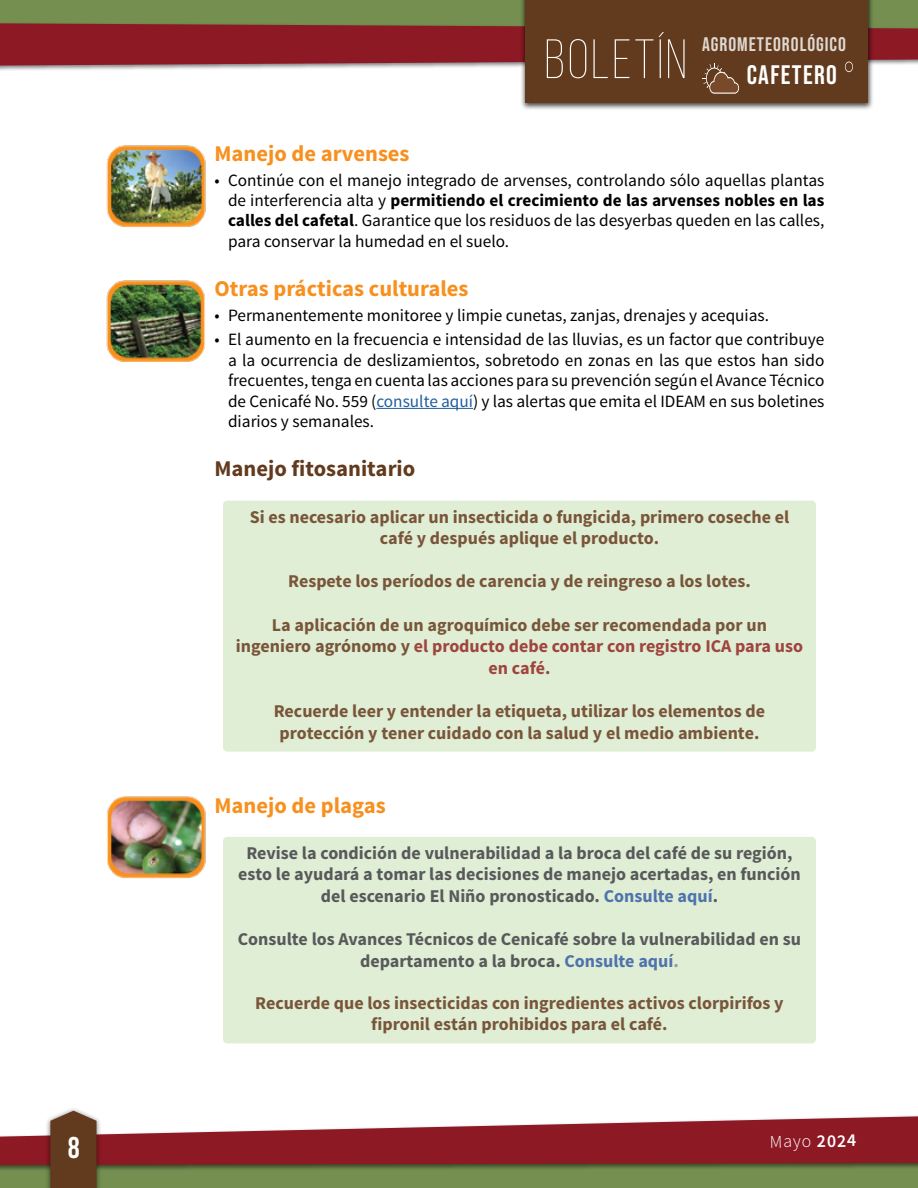
<style>
.page{position:relative;width:918px;height:1188px;background:#fff}
.page>*{position:absolute;margin:0;border:0;box-sizing:border-box;transform-origin:0 0}
.t1{font:300 55.35px "Bebas Neue";letter-spacing:.05em;color:#fff}
.t2{font:30px "Bebas Neue";color:#fff}
.t3{font:26.85px "Bebas Neue";letter-spacing:.05em;color:#fff}
.t4{font:700 22.5px "Source Sans Pro";color:#f7901e}
.t5{font:700 22.5px "Source Sans Pro";color:#623a1d}
.t6{font:19.65px "Bebas Neue";letter-spacing:.05em;color:#fff}
.t7{font:700 18px/21.6px "Source Sans Pro";color:#79553a;text-align:center}
.t8{font:700 18px/21.6px "Source Sans Pro";color:#58595b;text-align:center}
.t9{font:300 18px "Source Sans Pro";color:#fff}
.t10{font:17.25px/20.4px "Source Sans Pro";color:#000;text-align:justify}
.s1{font-weight:700}
.s2{color:#215e9e}
.s3{color:#9f453f}
.s4{color:#4f73ad}
.s5{color:#97999c}
.s6{font-weight:600}
</style>
<div class="page">
<div style="left:0;top:1143px;width:918px;height:45px;background:#758f50"></div>
<div style="left:0;top:0;width:918px;height:55px;background:#758f50"></div>
<div style="left:0;top:1114px;width:918px;height:58px;background:#000;opacity:.5"></div>
<svg style="left:0;top:1116px;width:918px;height:49px;fill:#8d1925"></svg>
<div style="left:520px;top:0;width:354px;height:111px;background:#000;opacity:.75"></div>
<div style="left:526px;top:0;width:342px;height:103px;background:#623a1d"></div>
<svg style="left:0;top:23px;width:918px;height:71px"></svg>
<div style="left:45px;top:1107px;width:57px;height:81px;background:#000;opacity:.5"></div>
<svg style="left:50px;top:1111px;width:47px;height:77px;background:#6a452a"></svg>
<hr style="left:376px;top:408px;width:97px;height:1px;background:#215e9e">
<div style="left:223px;top:501px;width:593px;height:56px;background:#dfeed4;border-radius:4px"></div>
<div style="left:223px;top:544px;width:593px;height:35px;background:#dfeed4;border-radius:4px"></div>
<div style="left:223px;top:565px;width:593px;height:35px;background:#dfeed4;border-radius:4px"></div>
<div style="left:223px;top:587px;width:593px;height:35px;background:#dfeed4;border-radius:4px"></div>
<div style="left:223px;top:609px;width:593px;height:78px;background:#dfeed4;border-radius:4px"></div>
<div style="left:223px;top:673px;width:593px;height:35px;background:#dfeed4;border-radius:4px"></div>
<div style="left:223px;top:695px;width:593px;height:57px;background:#dfeed4;border-radius:4px"></div>
<div style="left:223px;top:837px;width:593px;height:78px;background:#dfeed4;border-radius:4px"></div>
<div style="left:223px;top:902px;width:593px;height:35px;background:#dfeed4;border-radius:4px"></div>
<div style="left:223px;top:923px;width:593px;height:57px;background:#dfeed4;border-radius:4px"></div>
<div style="left:223px;top:966px;width:593px;height:34px;background:#dfeed4;border-radius:4px"></div>
<div style="left:223px;top:987px;width:593px;height:56px;background:#dfeed4;border-radius:4px"></div>
<img style="left:106px;top:145px;width:100px;height:82px">
<img style="left:106px;top:280px;width:99px;height:82px">
<img style="left:107px;top:796px;width:99px;height:83px">
<h1 class="t1" style="left:545px;top:30px;width:144px">BOLETÍN</h1>
<p class="t6" style="left:702px;top:33px;width:145px">AGROMETEOROLÓGICO</p>
<h3 class="t3" style="left:747px;top:60px;width:92px">CAFETERO</h3>
<h3 class="t4" style="left:215px;top:139px;width:197px">Manejo de arvenses</h3>
<p class="t10" style="left:228px;top:170px;width:598px;text-indent:-14px">• Continúe con el manejo integrado de arvenses, controlando sólo aquellas plantas de interferencia alta y <span class="s1">permitiendo el crecimiento de las arvenses nobles en las calles del cafetal</span>. Garantice que los residuos de las desyerbas queden en las calles, para conservar la humedad en el suelo.</p>
<h3 class="t4" style="left:215px;top:274px;width:255px">Otras prácticas culturales</h3>
<p class="t10" style="left:215px;top:305px;width:556px">• Permanentemente monitoree y limpie cunetas, zanjas, drenajes y acequias.</p>
<p class="t10" style="left:228px;top:330px;width:598px;text-indent:-14px">• El aumento en la frecuencia e intensidad de las lluvias, es un factor que contribuye a la ocurrencia de deslizamientos, sobretodo en zonas en las que estos han sido frecuentes, tenga en cuenta las acciones para su prevención según el Avance Técnico de Cenicafé No. 559 (<span class="s2">consulte aquí</span>) y las alertas que emita el IDEAM en sus boletines diarios y semanales.</p>
<h3 class="t5" style="left:215px;top:454px;width:202px">Manejo fitosanitario</h3>
<p class="t7" style="left:250px;top:507px;width:541px">Si es necesario aplicar un insecticida o fungicida, primero coseche el café y después aplique el producto.</p>
<p class="t7" style="left:288px;top:571px;width:464px">Respete los períodos de carencia y de reingreso a los lotes.</p>
<p class="t7" style="left:236px;top:615px;width:569px">La aplicación de un agroquímico debe ser recomendada por un ingeniero agrónomo y <span class="s3">el producto debe contar con registro ICA para uso en café</span>.</p>
<p class="t7" style="left:274px;top:701px;width:493px">Recuerde leer y entender la etiqueta, utilizar los elementos de protección y tener cuidado con la salud y el medio ambiente.</p>
<h3 class="t4" style="left:215px;top:791px;width:173px">Manejo de plagas</h3>
<p class="t8" style="left:238px;top:843px;width:564px">Revise la condición de vulnerabilidad a la broca del café de su región, esto le ayudará a tomar las decisiones de manejo acertadas, en función del escenario El Niño pronosticado. <span class="s4">Consulte aquí</span>.</p>
<p class="t8" style="left:238px;top:929px;width:565px">Consulte los Avances Técnicos de Cenicafé sobre la vulnerabilidad en su departamento a la broca. <span class="s4">Consulte aquí</span><span class="s5">.</span></p>
<p class="t7" style="left:255px;top:993px;width:530px">Recuerde que los insecticidas con ingredientes activos clorpirifos y fipronil están prohibidos para el café.</p>
<h2 class="t2" style="left:68px;top:1131px;width:13px">8</h2>
<p class="t9" style="left:769px;top:1131px;width:88px;rotate:-1deg">Mayo <span class="s6">2024</span></p>
</div>
